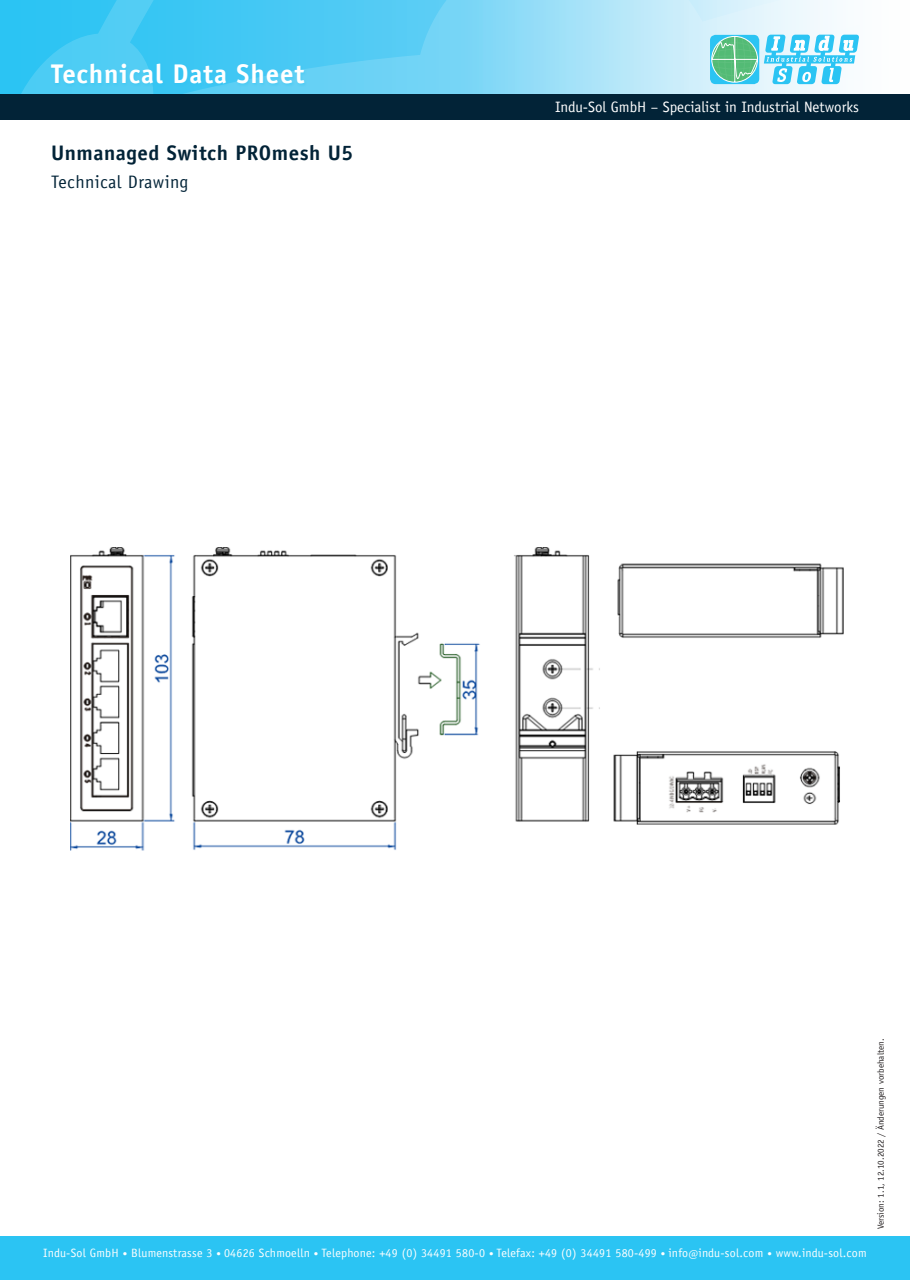
<style>
.page{position:relative;width:910px;height:1280px;background:#fff}
.page>*{position:absolute;margin:0;border:0;box-sizing:border-box;transform-origin:0 0}
.t1{font:700 27px "Officina Sans";letter-spacing:.03em;color:#fff}
.Überschrift_2_dunkel{font:700 21px "Officina Sans";letter-spacing:.025em;color:#022337}
.Überschrift_2_dunkel-2{font:18px "Officina Sans";letter-spacing:.025em;color:#022337}
.t2{font:15px "Officina Sans";color:#fff}
.t3{font:12px "Officina Sans";letter-spacing:.02em;color:#fff}
.t4{font:9px "Officina Sans";color:#231f20}
.s1{font-size:9px}
.s2{font-size:10.5px}
</style>
<div class="page">
<svg style="left:0;top:0;width:910px;height:95px;background:#82d7f4"></svg>
<div style="left:0;top:95px;width:910px;height:25px;background:#022337"></div>
<svg style="left:710px;top:35px;width:49px;height:49px"></svg>
<svg style="left:764px;top:35px;width:95px;height:49px"></svg>
<svg style="left:711px;top:36px;width:47px;height:46px;background:#66c7a5"></svg>
<div style="left:0;top:1236px;width:910px;height:44px;background:#2bc4f3"></div>
<div style="left:51px;top:63px;width:257px;height:24px;background:#2bc4f3;opacity:.35"></div>
<img style="left:70px;top:547px;width:774px;height:304px">
<h1 class="t1" style="left:51px;top:57px;width:255px">Technical Data Sheet</h1>
<p class="Überschrift_2_dunkel" style="left:51px;top:140px;width:304px">Unmanaged Switch PROmesh U5</p>
<p class="Überschrift_2_dunkel-2" style="left:51px;top:171px;width:139px">Technical Drawing</p>
<p class="t2" style="left:555px;top:99px;width:305px">Indu-Sol GmbH – Specialist in Industrial Networks</p>
<p class="t3" style="left:43px;top:1246px;width:825px">Indu-Sol GmbH <span class="s1">•</span> Blumenstrasse 3 <span class="s1">•</span> 04626 Schmoelln <span class="s1">•</span> Telephone: +49 (0) 34491 580-0 <span class="s1">•</span> Telefax: +49 (0) 34491 580-499 <span class="s1">•</span> info<span class="s2">@</span>indu-sol.com <span class="s1">•</span> www.indu-sol.com</p>
<p class="t4" style="left:875px;top:1229px;width:192px;rotate:-90deg">Version: 1.1, 12.10.2022 / Änderungen vorbehalten.</p>
</div>
